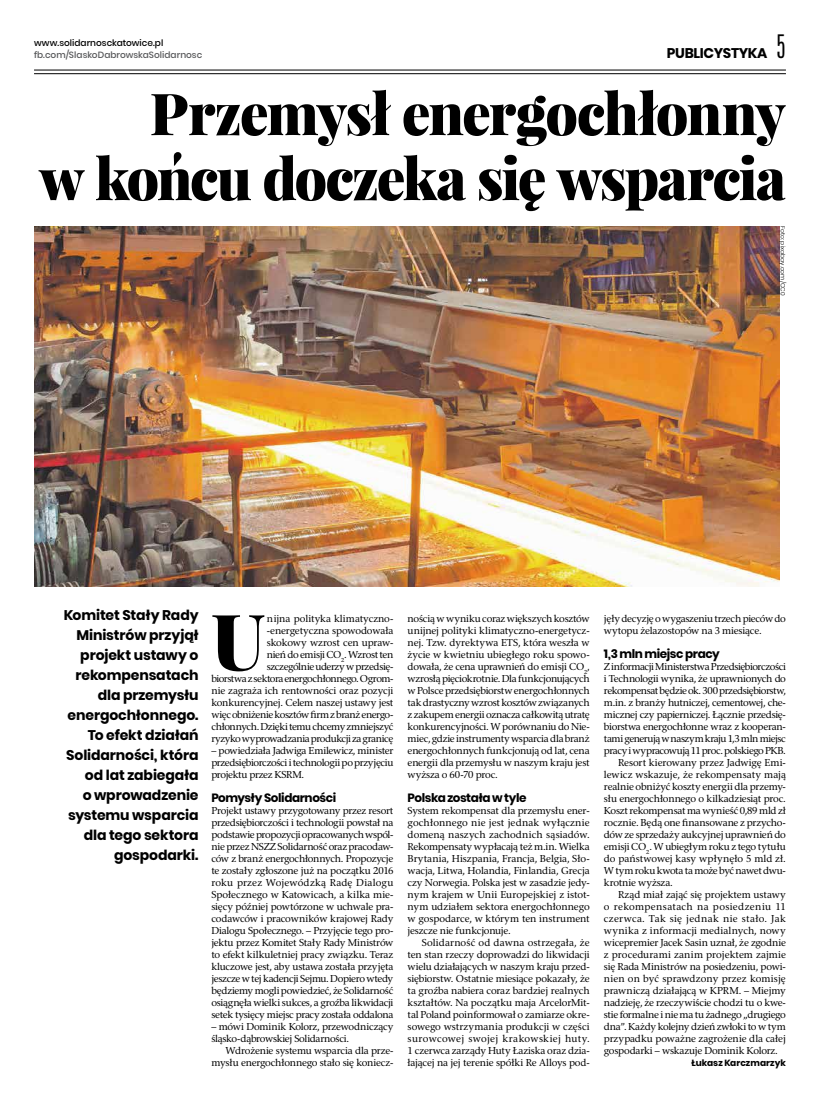
<style>
.page{position:relative;width:820px;height:1106px;background:#fff}
.page>*{position:absolute;margin:0;border:0;box-sizing:border-box;transform-origin:0 0}
.t1{font:900 77.7px "Playfair Display";color:#000}
.t2{font:900 58px/65px "Playfair Display";letter-spacing:-.035em;color:#000;text-align:right}
.t3{font:700 14px/20px "Poppins";letter-spacing:-.01em;color:#000;text-align:right}
.t4{font:700 12px "Poppins";letter-spacing:-.035em;color:#000}
.t5{font:10px/12px "Rashel EFN";letter-spacing:-.02em;color:#000;text-align:justify}
.t6{font:10px "Rashel EFN";letter-spacing:-.045em;color:#000}
.t7{font:10px "Rashel EFN";letter-spacing:.01em;color:#000}
.t8{font:10px "Rashel EFN";letter-spacing:.005em;color:#000}
.t9{font:10px "Rashel EFN";letter-spacing:-.04em;color:#000}
.t10{font:10px "Rashel EFN";letter-spacing:-.05em;color:#000}
.t11{font:10px "Rashel EFN";color:#000}
.t12{font:10px "Rashel EFN";letter-spacing:.03em;color:#000}
.t13{font:10px "Rashel EFN";letter-spacing:.035em;color:#000}
.t14{font:500 9px "Poppins";color:#58595b}
.t15{font:500 9px "Poppins";color:#000}
.t16{font:700 9px "Poppins";letter-spacing:.005em;color:#000}
.t17{font:300 6px "Poppins";letter-spacing:.015em;color:#000}
.s1{font-family:"Antonio";font-weight:300;font-size:27px}
</style>
<div class="page">
<hr style="left:34px;top:70px;width:751px;height:1px;background:#000">
<hr style="left:34px;top:73px;width:751px;height:1px;background:#000">
<img style="left:34px;top:226px;width:745px;height:360px">
<h3 class="t3" style="left:666px;top:43px;width:120px">PUBLICYSTYKA <span class="s1">5</span></h3>
<h2 class="t2" style="left:39px;top:80px;width:748px">Przemysł energochłonny<br>w końcu doczeka się wsparcia</h2>
<p class="t15" style="left:34px;top:38px;width:131px">www.solidarnosckatowice.pl</p>
<p class="t14" style="left:34px;top:50px;width:170px">fb.com/SlaskoDabrowskaSolidarnosc</p>
<p class="t17" style="left:786px;top:226px;width:71px;rotate:90deg">Foto: pixabay.com/CC0</p>
<h3 class="t3" style="left:64px;top:605px;width:136px">Komitet Stały Rady<br>Ministrów przyjął projekt ustawy o rekompensatach dla przemysłu energochłonnego.<br>To efekt działań<br>Solidarności, która od lat zabiegała<br>o wprowadzenie systemu wsparcia dla tego sektora gospodarki.</h3>
<p class="t5" style="left:211px;top:612px;width:183px;text-align:right">nijna polityka klimatyczno--energetyczna spowodowała<br>skokowy wzrost cen upraw-<br>nień do emisji CO<sub>2</sub>. Wzrost ten<br>szczególnie uderzy w przedsię-<br>biorstwa z sektora energochłonnego. Ogrom&shy;nie zagraża ich rentowności oraz pozycji konkurencyjnej. Celem naszej ustawy jest więc obniżenie kosztów firm z branż energo&shy;chłonnych. Dzięki temu chcemy zmniejszyć ryzyko wyprowadzania produkcji za granicę</p>
<p class="t5" style="left:211px;top:744px;width:183px">– powiedziała Jadwiga Emilewicz, minister przedsiębiorczości i technologii po przyjęciu projektu przez KSRM.</p>
<p class="t4" style="left:211px;top:791px;width:126px">Pomysły Solidarności</p>
<p class="t5" style="left:211px;top:804px;width:183px">Projekt ustawy przygotowany przez resort przedsiębiorczości i technologii powstał na podstawie propozycji opracowanych wspól&shy;nie przez NSZZ Solidarność oraz pracodaw&shy;ców z branż energochłonnych. Propozycje te zostały zgłoszone już na początku 2016 roku przez Wojewódzką Radę Dialogu Społecznego w Katowicach, a kilka mie&shy;sięcy później powtórzone w uchwale pra&shy;codawców i pracowników krajowej Rady Dialogu Społecznego. – Przyjęcie tego pro&shy;jektu przez Komitet Stały Rady Ministrów to efekt kilkuletniej pracy związku. Teraz kluczowe jest, aby ustawa została przyjęta jeszcze w tej kadencji Sejmu. Dopiero wtedy będziemy mogli powiedzieć, że Solidarność osiągnęła wielki sukces, a groźba likwidacji setek tysięcy miejsc pracy została oddalona</p>
<p class="t5" style="left:211px;top:1020px;width:183px">– mówi Dominik Kolorz, przewodniczący śląsko-dąbrowskiej Solidarności.</p>
<p class="t5" style="left:211px;top:1044px;width:183px;text-align:right">Wdrożenie systemu wsparcia dla prze&shy;mysłu energochłonnego stało się koniecz-</p>
<h1 class="t1" style="left:211px;top:591px;width:55px">U</h1>
<p class="t5" style="left:407px;top:612px;width:183px">nością w wyniku coraz większych kosztów unijnej polityki klimatyczno-energetycz&shy;nej. Tzw. dyrektywa ETS, która weszła w życie w kwietniu ubiegłego roku spowo&shy;dowała, że cena uprawnień do emisji CO<sub>2</sub>, wzrosłą pięciokrotnie. Dla funkcjonujących w Polsce przedsiębiorstw energochłonnych tak drastyczny wzrost kosztów związanych z zakupem energii oznacza całkowitą utratę konkurencyjności. W porównaniu do Nie&shy;miec, gdzie instrumenty wsparcia dla branż energochłonnych funkcjonują od lat, cena energii dla przemysłu w naszym kraju jest wyższa o 60-70 proc.</p>
<p class="t4" style="left:407px;top:791px;width:120px">Polska została w tyle</p>
<p class="t5" style="left:407px;top:804px;width:183px">System rekompensat dla przemysłu ener&shy;gochłonnego nie jest jednak wyłącznie domeną naszych zachodnich sąsiadów.<br>Rekompensaty wypłacają też m.in. Wielka Brytania, Hiszpania, Francja, Belgia, Sło&shy;wacja, Litwa, Holandia, Finlandia, Grecja czy Norwegia. Polska jest w zasadzie jedy&shy;nym krajem w Unii Europejskiej z istot&shy;nym udziałem sektora energochłonnego w gospodarce, w którym ten instrument jeszcze nie funkcjonuje.</p>
<p class="t5" style="left:407px;top:936px;width:183px;text-indent:14px">Solidarność od dawna ostrzegała, że ten stan rzeczy doprowadzi do likwidacji wielu działających w naszym kraju przed&shy;siębiorstw. Ostatnie miesiące pokazały, że ta groźba nabiera coraz bardziej realnych kształtów. Na początku maja ArcelorMit&shy;tal Poland poinformował o zamiarze okre&shy;sowego wstrzymania produkcji w części surowcowej swojej krakowskiej huty.<br>1 czerwca zarządy Huty Łaziska oraz dzia&shy;łającej na jej terenie spółki Re Alloys pod-</p>
<p class="t5" style="left:603px;top:612px;width:183px">jęły decyzję o wygaszeniu trzech pieców do wytopu żelazostopów na 3 miesiące.</p>
<p class="t4" style="left:603px;top:647px;width:117px">1,3 mln miejsc pracy</p>
<p class="t9" style="left:603px;top:660px;width:183px">Z informacji Ministerstwa Przedsiębiorczości</p>
<p class="t5" style="left:603px;top:672px;width:183px">i Technologii wynika, że uprawnionych do</p>
<p class="t6" style="left:603px;top:684px;width:183px">rekompensat będzie ok. 300 przedsiębiorstw,</p>
<p class="t5" style="left:603px;top:696px;width:183px">m.in. z branży hutniczej, cementowej, che-</p>
<p class="t5" style="left:603px;top:708px;width:183px">micznej czy papierniczej. Łącznie przedsię-</p>
<p class="t5" style="left:603px;top:720px;width:183px">biorstwa energochłonne wraz z kooperan-</p>
<p class="t6" style="left:603px;top:732px;width:183px">tami generują w naszym kraju 1,3 mln miejsc</p>
<p class="t10" style="left:603px;top:744px;width:183px">pracy i wypracowują 11 proc. polskiego PKB.</p>
<p class="t5" style="left:617px;top:756px;width:169px">Resort kierowany przez Jadwigę Emi-</p>
<p class="t11" style="left:603px;top:768px;width:183px">lewicz wskazuje, że rekompensaty mają</p>
<p class="t5" style="left:603px;top:780px;width:183px">realnie obniżyć koszty energii dla przemy-</p>
<p class="t5" style="left:603px;top:792px;width:183px">słu energochłonnego o kilkadziesiąt proc.</p>
<p class="t5" style="left:603px;top:804px;width:183px">Koszt rekompensat ma wynieść 0,89 mld zł</p>
<p class="t5" style="left:603px;top:816px;width:183px">rocznie. Będą one finansowane z przycho-</p>
<p class="t5" style="left:603px;top:828px;width:183px">dów ze sprzedaży aukcyjnej uprawnień do</p>
<p class="t5" style="left:603px;top:840px;width:183px">emisji CO<sub>2</sub>. W ubiegłym roku z tego tytułu</p>
<p class="t8" style="left:603px;top:852px;width:183px">do państwowej kasy wpłynęło 5 mld zł.</p>
<p class="t5" style="left:603px;top:864px;width:183px">W tym roku kwota ta może być nawet dwu-</p>
<p class="t5" style="left:603px;top:876px;width:70px">krotnie wyższa.</p>
<p class="t5" style="left:617px;top:888px;width:169px">Rząd miał zająć się projektem ustawy</p>
<p class="t13" style="left:603px;top:900px;width:183px">o rekompensatach na posiedzeniu 11</p>
<p class="t12" style="left:603px;top:912px;width:183px">czerwca. Tak się jednak nie stało. Jak</p>
<p class="t7" style="left:603px;top:924px;width:183px">wynika z informacji medialnych, nowy</p>
<p class="t5" style="left:603px;top:936px;width:183px">wicepremier Jacek Sasin uznał, że zgodnie</p>
<p class="t7" style="left:603px;top:948px;width:183px">z procedurami zanim projektem zajmie</p>
<p class="t5" style="left:603px;top:960px;width:183px">się Rada Ministrów na posiedzeniu, powi-</p>
<p class="t8" style="left:603px;top:972px;width:183px">nien on być sprawdzony przez komisję</p>
<p class="t5" style="left:603px;top:984px;width:183px">prawniczą działającą w KPRM. – Miejmy</p>
<p class="t5" style="left:603px;top:996px;width:183px">nadzieję, że rzeczywiście chodzi tu o kwe-</p>
<p class="t5" style="left:603px;top:1008px;width:183px">stie formalne i nie ma tu żadnego „drugiego</p>
<p class="t5" style="left:603px;top:1020px;width:183px">dna”. Każdy kolejny dzień zwłoki to w tym</p>
<p class="t5" style="left:603px;top:1032px;width:183px">przypadku poważne zagrożenie dla całej</p>
<p class="t5" style="left:603px;top:1044px;width:175px">gospodarki – wskazuje Dominik Kolorz.</p>
<p class="t16" style="left:691px;top:1058px;width:96px">Łukasz Karczmarzyk</p>
</div>
